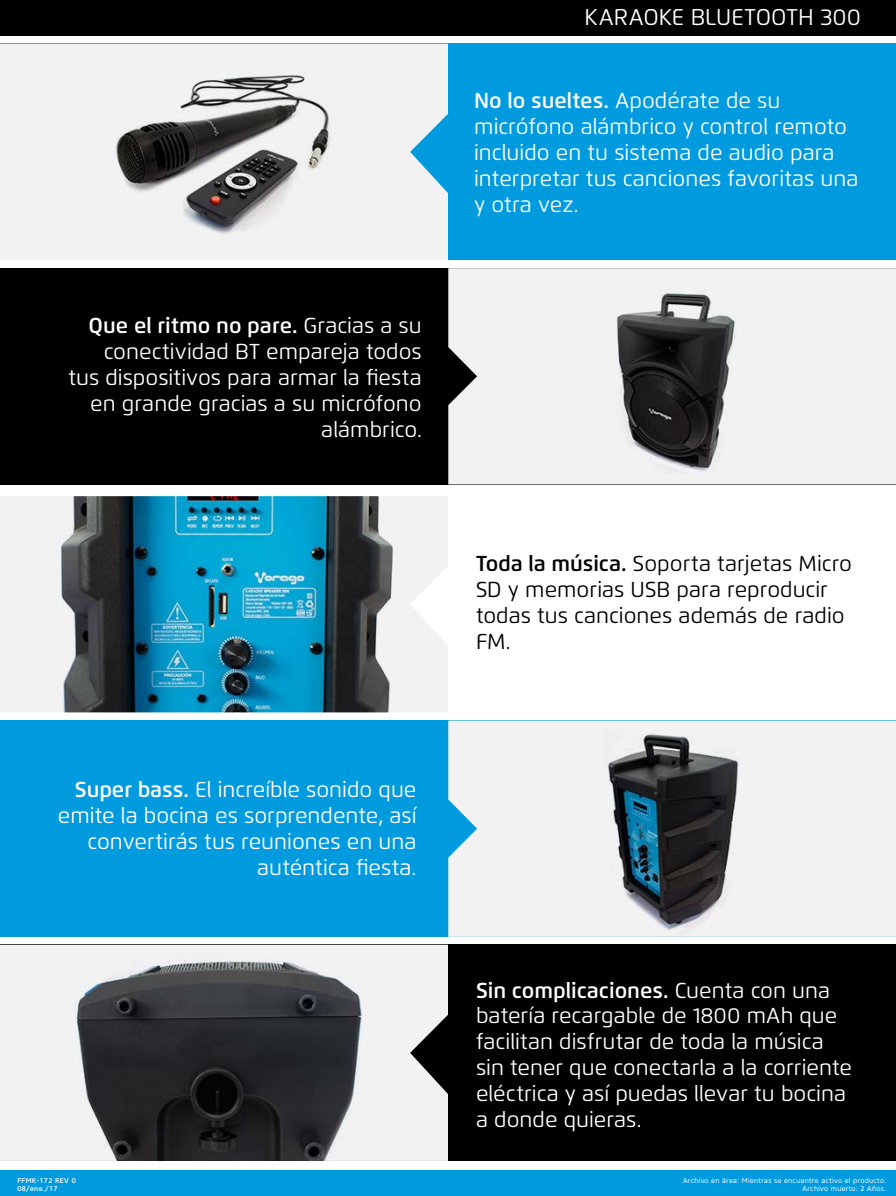
<style>
.page{position:relative;width:896px;height:1196px;background:#fff}
.page>*{position:absolute;margin:0;border:0;box-sizing:border-box;transform-origin:0 0}
.t1{font:22.75px "Flexo";color:#fff}
.t2{font:21.61px/25.9px "Flexo";color:#fff}
.t3{font:21.61px/25.9px "Flexo";color:#000}
.t4{font:7px/7.9px "Core Sans N45";letter-spacing:.04em;color:#fff;text-align:right}
.t5{font:500 7px/7.9px "Core Sans N55";letter-spacing:.04em;color:#fff}
.s1{font-weight:600}
</style>
<div class="page">
<div style="left:0;top:268px;width:895px;height:216px;background:#000"></div>
<div style="left:0;top:720px;width:896px;height:216px;background:#009ade"></div>
<div style="left:0;top:44px;width:896px;height:216px;background:#009ade"></div>
<div style="left:0;top:944px;width:896px;height:216px;background:#000"></div>
<div style="left:0;top:1170px;width:896px;height:25px;background:#009ade"></div>
<img style="left:0;top:44px;width:448px;height:216px">
<img style="left:0;top:496px;width:448px;height:216px">
<img style="left:0;top:944px;width:448px;height:216px">
<img style="left:448px;top:268px;width:448px;height:216px">
<img style="left:448px;top:720px;width:448px;height:216px">
<div style="left:0;top:0;width:896px;height:35px;background:#000"></div>
<p class="t2" style="left:68px;top:312px;width:355px;text-align:right"><span class="s1">Que el ritmo no pare.</span> Gracias a su conectividad BT empareja todos tus dispositivos para armar la fiesta en grande gracias a su micrófono alámbrico.</p>
<p class="t2" style="left:58px;top:776px;width:360px;text-align:right"><span class="s1">Super bass.</span> El increíble sonido que emite la bocina es sorprendente, así convertirás tus reuniones en una auténtica fiesta.</p>
<p class="t5" style="left:18px;top:1176px;width:60px">FFMK-172 REV 0<br>08/ene./17</p>
<p class="t1" style="left:584px;top:3px;width:278px">KARAOKE BLUETOOTH 300</p>
<p class="t2" style="left:474px;top:88px;width:386px"><span class="s1">No lo sueltes.</span> Apodérate de su micrófono alámbrico y control remoto incluido en tu sistema de audio para interpretar tus canciones favoritas una y otra vez.</p>
<p class="t3" style="left:476px;top:550px;width:378px"><span class="s1">Toda la música.</span> Soporta tarjetas Micro<br>SD y memorias USB para reproducir todas tus canciones además de radio<br>FM.</p>
<p class="t2" style="left:476px;top:976px;width:378px"><span class="s1">Sin complicaciones.</span> Cuenta con una batería recargable de 1800 mAh que facilitan disfrutar de toda la música sin tener que conectarla a la corriente eléctrica y así puedas llevar tu bocina a donde quieras.</p>
<p class="t4" style="left:683px;top:1176px;width:205px">Archivo en área: Mientras se encuentre activo el producto.<br>Archivo muerto: 2 Años.</p>
</div>
